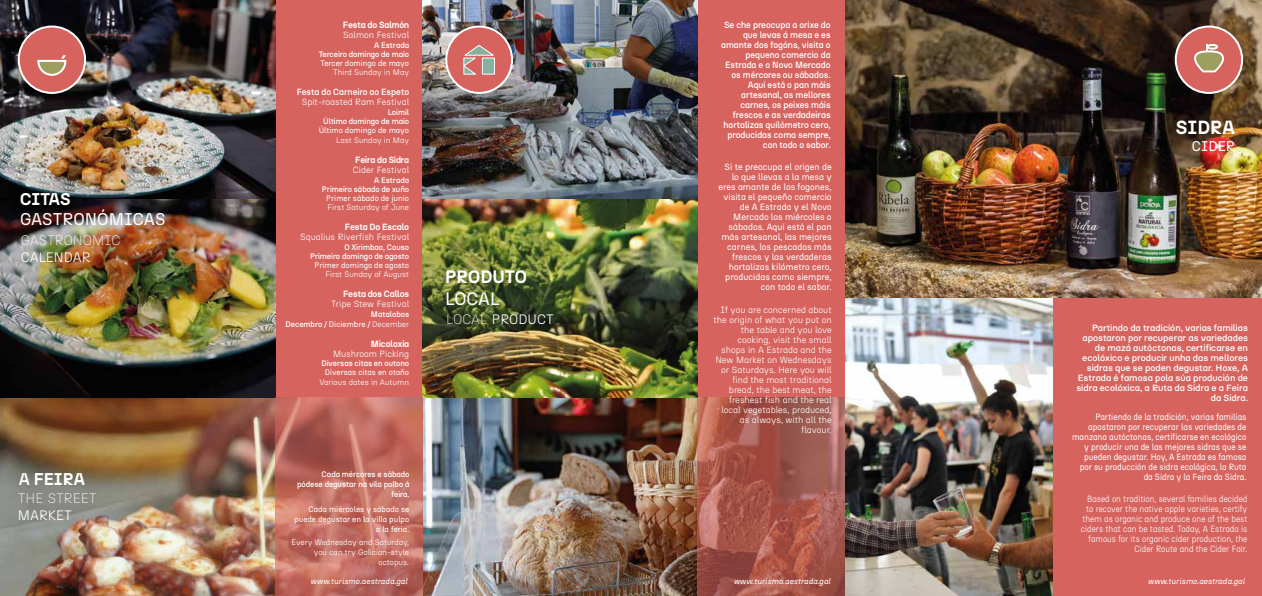
<style>
.page{position:relative;width:1262px;height:596px;background:#fff}
.page>*{position:absolute;margin:0;border:0;box-sizing:border-box;transform-origin:0 0}
.t1{font:700 19px "N27";color:#fff}
.t2{font:700 18px "N27";color:#fff}
.t3{font:18px "N27";letter-spacing:-.01em;color:#fff}
.t4{font:17px "N27";color:#fff}
.t5{font:700 17px "N27";color:#fff}
.t6{font:14px "N27";color:#fff}
.t7{font:300 13.7px "N27";color:#fff}
.t8{font:200 13.7px "N27";color:#fff}
.t9{font:300 9px/10px "N27";color:#fff;text-align:right}
.t10{font:500 9px/10px "N27";color:#fff;text-align:right}
.t11{font:9px/10px "N27";color:#fff;text-align:right}
.t12{font:9px/10px "N27";color:#fff;text-align:right;scale:.92 1}
.t13{font:500 9px/10px "N27";color:#fff;text-align:right;scale:1.07 1}
.t14{font:300 9px/10px "N27";color:#fff;text-align:right;scale:.9 1}
.t15{font:700 9px "N27";color:#fff}
.t16{font:500 8px/9px "N27";color:#fff;text-align:right}
.t17{font:8px/10px "N27";color:#fff;text-align:right}
.t18{font:300 8px/10px "N27";color:#fff;text-align:right}
.t19{font:italic 8px "N27";color:#fff}
.s1{font-weight:500}
.s2{font-weight:400}
.s3{font-weight:300}
.s4{font-weight:200}
</style>
<div class="page">
<div style="left:0;top:0;width:1261px;height:595px;background:#d6635e"></div>
<img style="left:0;top:397px;width:697px;height:198px">
<img style="left:422px;top:0;width:275px;height:397px">
<img style="left:0;top:0;width:275px;height:397px">
<svg style="left:275px;top:397px;width:147px;height:198px;background:#bf6b60"></svg>
<svg style="left:697px;top:397px;width:148px;height:198px;background:#a6594f"></svg>
<img style="left:845px;top:0;width:416px;height:298px">
<img style="left:845px;top:298px;width:207px;height:297px">
<div style="left:1175px;top:27px;width:67px;height:66px;background:#d6635e;border-radius:50%"></div>
<div style="left:1174px;top:26px;width:69px;height:68px;border:2px solid #fff;border-radius:50%"></div>
<svg style="left:1194px;top:44px;width:29px;height:28px"></svg>
<div style="left:19px;top:27px;width:66px;height:66px;background:#d6635e;border-radius:50%"></div>
<div style="left:18px;top:26px;width:68px;height:68px;border:2px solid #fff;border-radius:50%"></div>
<svg style="left:37px;top:55px;width:29px;height:21px"></svg>
<div style="left:446px;top:27px;width:66px;height:66px;background:#d6635e;border-radius:50%"></div>
<div style="left:445px;top:26px;width:68px;height:68px;border:2px solid #fff;border-radius:50%"></div>
<svg style="left:494px;top:57px;width:1px;height:18px"></svg>
<svg style="left:463px;top:45px;width:31px;height:30px"></svg>
<h3 class="t5" style="left:20px;top:188px;width:52px">CITAS</h3>
<h3 class="t4" style="left:20px;top:209px;width:147px">GASTRONÓMICAS</h3>
<h3 class="t8" style="left:21px;top:232px;width:101px">GASTRONOMIC</h3>
<h3 class="t7" style="left:21px;top:248px;width:71px">CALENDAR</h3>
<h3 class="t5" style="left:19px;top:468px;width:68px"><span class="s1">A</span> FEIRA</h3>
<h3 class="t8" style="left:18px;top:490px;width:80px">THE STREET</h3>
<h3 class="t7" style="left:18px;top:506px;width:56px">MARKET</h3>
<p class="t15" style="left:343px;top:19px;width:68px">Festa do Salmón</p>
<p class="t9" style="left:343px;top:29px;width:67px">Salmon Festival</p>
<p class="t16" style="left:319px;top:40px;width:92px">A Estrada<br>Terceiro domingo de maio</p>
<p class="t17" style="left:320px;top:58px;width:90px">Tercer domingo de mayo</p>
<p class="t18" style="left:333px;top:67px;width:77px">Third Sunday in May</p>
<p class="t10" style="left:297px;top:86px;width:114px">Festa do Carneiro ao Espeto</p>
<p class="t9" style="left:302px;top:96px;width:109px">Spit-roasted Ram Festival</p>
<p class="t16" style="left:323px;top:107px;width:87px">Loimil<br>Último domingo de maio</p>
<p class="t17" style="left:319px;top:125px;width:92px">Último domingo de mayo</p>
<p class="t18" style="left:336px;top:135px;width:74px">Last Sunday in May</p>
<p class="t15" style="left:355px;top:154px;width:55px">Feira da Sidra</p>
<p class="t9" style="left:353px;top:164px;width:58px">Cider Festival</p>
<p class="t16" style="left:322px;top:175px;width:89px">A Estrada<br>Primeiro sábado de xuño</p>
<p class="t17" style="left:326px;top:193px;width:84px">Primer sábado de junio</p>
<p class="t18" style="left:327px;top:202px;width:83px">First Saturday of June</p>
<p class="t15" style="left:345px;top:221px;width:66px">Festa Do Escalo</p>
<p class="t9" style="left:300px;top:231px;width:110px">Squalius Riverfish Festival</p>
<p class="t16" style="left:310px;top:242px;width:101px">O Xirimbao, Couso<br>Primeiro domingo de agosto</p>
<p class="t17" style="left:314px;top:260px;width:96px">Primer domingo de agosto</p>
<p class="t18" style="left:325px;top:269px;width:85px">First Sunday of August</p>
<p class="t15" style="left:343px;top:288px;width:68px">Festa dos Callos</p>
<p class="t9" style="left:331px;top:298px;width:79px">Tripe Stew Festival</p>
<p class="t16" style="left:285px;top:309px;width:125px;line-height:10px">Matalobos<br>Decembro / <span class="s2">Diciembre</span> / <span class="s3">December</span></p>
<p class="t15" style="left:371px;top:338px;width:40px">Micoloxía</p>
<p class="t9" style="left:333px;top:348px;width:78px">Mushroom Picking</p>
<p class="t16" style="left:321px;top:358px;width:89px">Diversas citas en outono</p>
<p class="t17" style="left:325px;top:367px;width:86px">Diversas citas en otoño</p>
<p class="t18" style="left:319px;top:377px;width:91px">Various dates in Autumn</p>
<p class="t16" style="left:297px;top:469px;width:114px;line-height:10px">Cada mércores e sábado pódese degustar na vila polbo á feira.</p>
<p class="t17" style="left:294px;top:504px;width:116px">Cada miércoles y sábado se puede degustar en la villa pulpo a la feria.</p>
<p class="t18" style="left:291px;top:537px;width:119px">Every Wednesday and Saturday, you can try Galician-style octopus.</p>
<h2 class="t2" style="left:445px;top:265px;width:83px">PRODUTO</h2>
<h2 class="t3" style="left:445px;top:287px;width:56px">LOCAL</h2>
<h3 class="t7" style="left:446px;top:311px;width:109px"><span class="s4">LOCAL</span> PRODUCT</h3>
<p class="t10" style="left:721px;top:19px;width:111px">Se che preocupa a orixe do que levas á mesa e es amante dos fogóns, visita o pequeno comercio da<br>Estrada e o Novo Mercado os mércores ou sábados.<br>Aquí está o pan máis artesanal, as mellores carnes, os peixes máis frescos e as verdadeiras hortalizas quilómetro cero, producidas coma sempre, con todo o sabor.</p>
<p class="t11" style="left:718px;top:161px;width:115px">Si te preocupa el origen de lo que llevas a la mesa y eres amante de los fogones, visita el pequeño comercio de A Estrada y el Novo<br>Mercado los miércoles o sábados. Aquí está el pan más artesanal, las mejores carnes, los pescados más frescos y las verdaderas hortalizas kilómetro cero, producidas como siempre, con todo el sabor.</p>
<p class="t9" style="left:713px;top:305px;width:120px">If you are concerned about the origin of what you put on the table and you love cooking, visit the small shops in A Estrada and the<br>New Market on Wednesdays or Saturdays. Here you will find the most traditional bread, the best meat, the freshest fish and the real local vegetables, produced, as always, with all the flavour.</p>
<h1 class="t1" style="left:1175px;top:115px;width:61px">SIDRA</h1>
<h3 class="t6" style="left:1191px;top:137px;width:45px">CIDER</h3>
<p class="t13" style="left:1076px;top:323px;width:162px">Partindo da tradición, varias familias apostaron por recuperar as variedades de mazá autóctonas, certificarse en ecolóxico e producir unha das mellores sidras que se poden degustar. Hoxe, A Estrada é famosa pola súa produción de sidra ecolóxica, a Ruta da Sidra e a Feira da Sidra.</p>
<p class="t12" style="left:1072px;top:411px;width:191px">Partiendo de la tradición, varias familias apostaron por recuperar las variedades de manzana autóctonas, certificarse en ecológico y producir una de las mejores sidras que se pueden degustar. Hoy, A Estrada es famosa por su producción de sidra ecológica, la Ruta da Sidra y la Feira da Sidra.</p>
<p class="t14" style="left:1080px;top:493px;width:186px">Based on tradition, several families decided to recover the native apple varieties, certify them as organic and produce one of the best ciders that can be tasted. Today, A Estrada is famous for its organic cider production, the Cider Route and the Cider Fair.</p>
<p class="t19" style="left:310px;top:576px;width:98px">www.turismo.aestrada.gal</p>
<p class="t19" style="left:733px;top:576px;width:98px">www.turismo.aestrada.gal</p>
<p class="t19" style="left:1147px;top:576px;width:98px">www.turismo.aestrada.gal</p>
</div>
